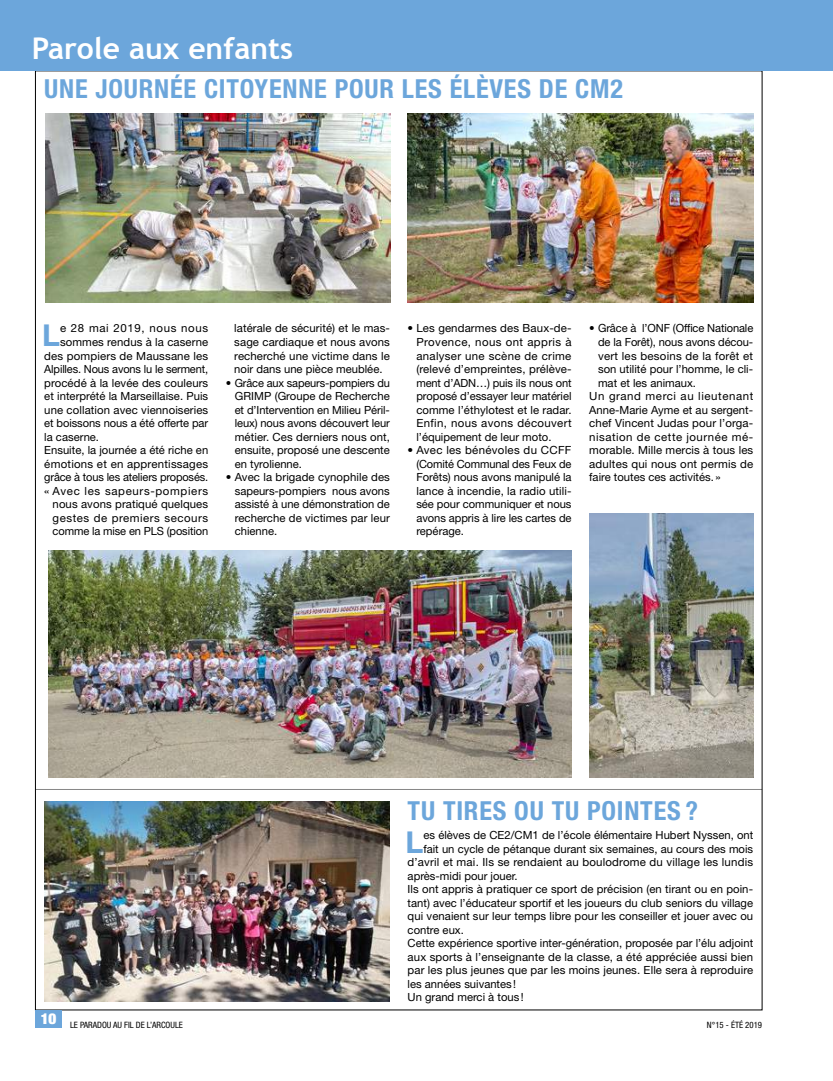
<style>
.page{position:relative;width:833px;height:1081px;background:#fff}
.page>*{position:absolute;margin:0;border:0;box-sizing:border-box;transform-origin:0 0}
.t1{font:700 30.12px "Helvetica Neue LT Std";color:#6ca6db}
.t2{font:700 30px "Trebuchet MS";color:#fff}
.t3{font:700 condensed 26.25px "Helvetica Neue LT Std";letter-spacing:.03em;color:#6ca6db}
.t4{font:900 condensed 15px "Helvetica Neue LT Std";color:#fff}
.t5{font:11.25px/13.5px "Helvetica Neue LT Std";color:#000;text-align:justify}
.t6{font:11.25px "Helvetica Neue LT Std";letter-spacing:.02em;color:#000}
.t7{font:11.25px "Helvetica Neue LT Std";letter-spacing:.055em;color:#000}
.t8{font:11.25px "Helvetica Neue LT Std";letter-spacing:.04em;color:#000}
.t9{font:11.25px "Helvetica Neue LT Std";letter-spacing:.05em;color:#000}
.t10{font:11.25px "Helvetica Neue LT Std";letter-spacing:.045em;color:#000}
.t11{font:condensed 8.75px "Helvetica Neue LT Std";color:#000}
</style>
<div class="page">
<img style="left:44px;top:801px;width:346px;height:200px">
<img style="left:45px;top:113px;width:346px;height:189px">
<img style="left:407px;top:113px;width:346px;height:189px">
<img style="left:48px;top:550px;width:523px;height:227px">
<img style="left:589px;top:514px;width:164px;height:263px">
<hr style="left:36px;top:789px;width:726px;height:1px;background:#878787">
<div style="left:35px;top:1010px;width:27px;height:18px;background:#6ca6db"></div>
<div style="left:0;top:0;width:833px;height:71px;background:#6ca6db"></div>
<h2 class="t2" style="left:32px;top:30px;width:262px">Parole aux enfants</h2>
<h3 class="t3" style="left:44px;top:73px;width:580px">UNE JOURNÉE CITOYENNE POUR LES ÉLÈVES DE CM2</h3>
<h1 class="t1" style="left:42px;top:317px;width:19px">L</h1>
<p class="t7" style="left:60px;top:322px;width:150px">e 28 mai 2019, nous nous</p>
<p class="t5" style="left:60px;top:335px;width:150px">sommes rendus à la caserne</p>
<p class="t5" style="left:44px;top:349px;width:165px">des pompiers de Maussane les</p>
<p class="t5" style="left:44px;top:362px;width:165px">Alpilles. Nous avons lu le serment,</p>
<p class="t5" style="left:44px;top:376px;width:165px">procédé à la levée des couleurs</p>
<p class="t5" style="left:44px;top:389px;width:165px">et interprété la Marseillaise. Puis</p>
<p class="t5" style="left:44px;top:403px;width:165px">une collation avec viennoiseries</p>
<p class="t5" style="left:44px;top:416px;width:165px">et boissons nous a été offerte par</p>
<p class="t5" style="left:44px;top:430px;width:56px">la caserne.</p>
<p class="t5" style="left:44px;top:443px;width:165px">Ensuite, la journée a été riche en</p>
<p class="t6" style="left:44px;top:457px;width:165px">émotions et en apprentissages</p>
<p class="t5" style="left:44px;top:470px;width:165px">grâce à tous les ateliers proposés.</p>
<p class="t7" style="left:44px;top:484px;width:165px">« Avec les sapeurs-pompiers</p>
<p class="t5" style="left:53px;top:497px;width:157px">nous avons pratiqué quelques</p>
<p class="t10" style="left:53px;top:511px;width:157px">gestes de premiers secours</p>
<p class="t5" style="left:53px;top:524px;width:157px">comme la mise en PLS (position</p>
<p class="t5" style="left:234px;top:322px;width:157px">latérale de sécurité) et le mas&shy;sage cardiaque et nous avons recherché une victime dans le noir dans une pièce meublée.</p>
<p class="t5" style="left:235px;top:376px;width:157px;text-indent:-9px">• Grâce aux sapeurs-pompiers du GRIMP (Groupe de Recherche et d’Intervention en Milieu Péril&shy;leux) nous avons découvert leur métier. Ces derniers nous ont, ensuite, proposé une descente en tyrolienne.</p>
<p class="t5" style="left:235px;top:470px;width:157px;text-indent:-9px">• Avec la brigade cynophile des sapeurs-pompiers nous avons assisté à une démonstration de recherche de victimes par leur chienne.</p>
<p class="t5" style="left:416px;top:322px;width:157px;text-indent:-9px">• Les gendarmes des Baux-de-Provence, nous ont appris à analyser une scène de crime (relevé d’empreintes, prélève&shy;ment d’ADN…) puis ils nous ont proposé d’essayer leur matériel comme l’éthylotest et le radar.<br>Enfin, nous avons découvert l’équipement de leur moto.</p>
<p class="t5" style="left:416px;top:443px;width:157px;text-indent:-9px">• Avec les bénévoles du CCFF (Comité Communal des Feux de Forêts) nous avons manipulé la lance à incendie, la radio utili&shy;sée pour communiquer et nous avons appris à lire les cartes de repérage.</p>
<p class="t5" style="left:589px;top:322px;width:165px">• Grâce à l’ONF (Office Nationale</p>
<p class="t5" style="left:598px;top:335px;width:157px">de la Forêt), nous avons décou-</p>
<p class="t6" style="left:598px;top:349px;width:157px">vert les besoins de la forêt et</p>
<p class="t5" style="left:598px;top:362px;width:157px">son utilité pour l’homme, le cli-</p>
<p class="t5" style="left:598px;top:376px;width:99px">mat et les animaux.</p>
<p class="t9" style="left:589px;top:389px;width:165px">Un grand merci au lieutenant</p>
<p class="t5" style="left:589px;top:403px;width:165px">Anne-Marie Ayme et au sergent-</p>
<p class="t5" style="left:589px;top:416px;width:165px">chef Vincent Judas pour l’orga-</p>
<p class="t8" style="left:589px;top:430px;width:165px">nisation de cette journée mé-</p>
<p class="t5" style="left:589px;top:443px;width:165px">morable. Mille mercis à tous les</p>
<p class="t5" style="left:589px;top:457px;width:165px">adultes qui nous ont permis de</p>
<p class="t5" style="left:589px;top:470px;width:133px">faire toutes ces activités. »</p>
<h3 class="t3" style="left:407px;top:794px;width:292px">TU TIRES OU TU POINTES ?</h3>
<h1 class="t1" style="left:405px;top:823px;width:19px">L</h1>
<p class="t5" style="left:423px;top:828px;width:331px">es élèves de CE2/CM1 de l’école élémentaire Hubert Nyssen, ont</p>
<p class="t5" style="left:423px;top:842px;width:331px">fait un cycle de pétanque durant six semaines, au cours des mois</p>
<p class="t5" style="left:407px;top:855px;width:347px">d’avril et mai. Ils se rendaient au boulodrome du village les lundis</p>
<p class="t5" style="left:407px;top:869px;width:112px">après-midi pour jouer.</p>
<p class="t5" style="left:407px;top:882px;width:347px">Ils ont appris à pratiquer ce sport de précision (en tirant ou en poin-</p>
<p class="t5" style="left:407px;top:896px;width:347px">tant) avec l’éducateur sportif et les joueurs du club seniors du village</p>
<p class="t5" style="left:407px;top:909px;width:347px">qui venaient sur leur temps libre pour les conseiller et jouer avec ou</p>
<p class="t5" style="left:407px;top:923px;width:58px">contre eux.</p>
<p class="t5" style="left:407px;top:936px;width:347px">Cette expérience sportive inter-génération, proposée par l’élu adjoint</p>
<p class="t5" style="left:407px;top:950px;width:347px">aux sports à l’enseignante de la classe, a été appréciée aussi bien</p>
<p class="t5" style="left:407px;top:963px;width:347px">par les plus jeunes que par les moins jeunes. Elle sera à reproduire</p>
<p class="t5" style="left:407px;top:977px;width:110px">les années suivantes !</p>
<p class="t5" style="left:407px;top:990px;width:118px">Un grand merci à tous !</p>
<h3 class="t4" style="left:41px;top:1009px;width:17px">10</h3>
<p class="t11" style="left:70px;top:1019px;width:114px">LE PARADOU AU FIL DE L’ARCOULE</p>
<p class="t11" style="left:707px;top:1019px;width:57px">N°15 - ÉTÉ 2019</p>
</div>
